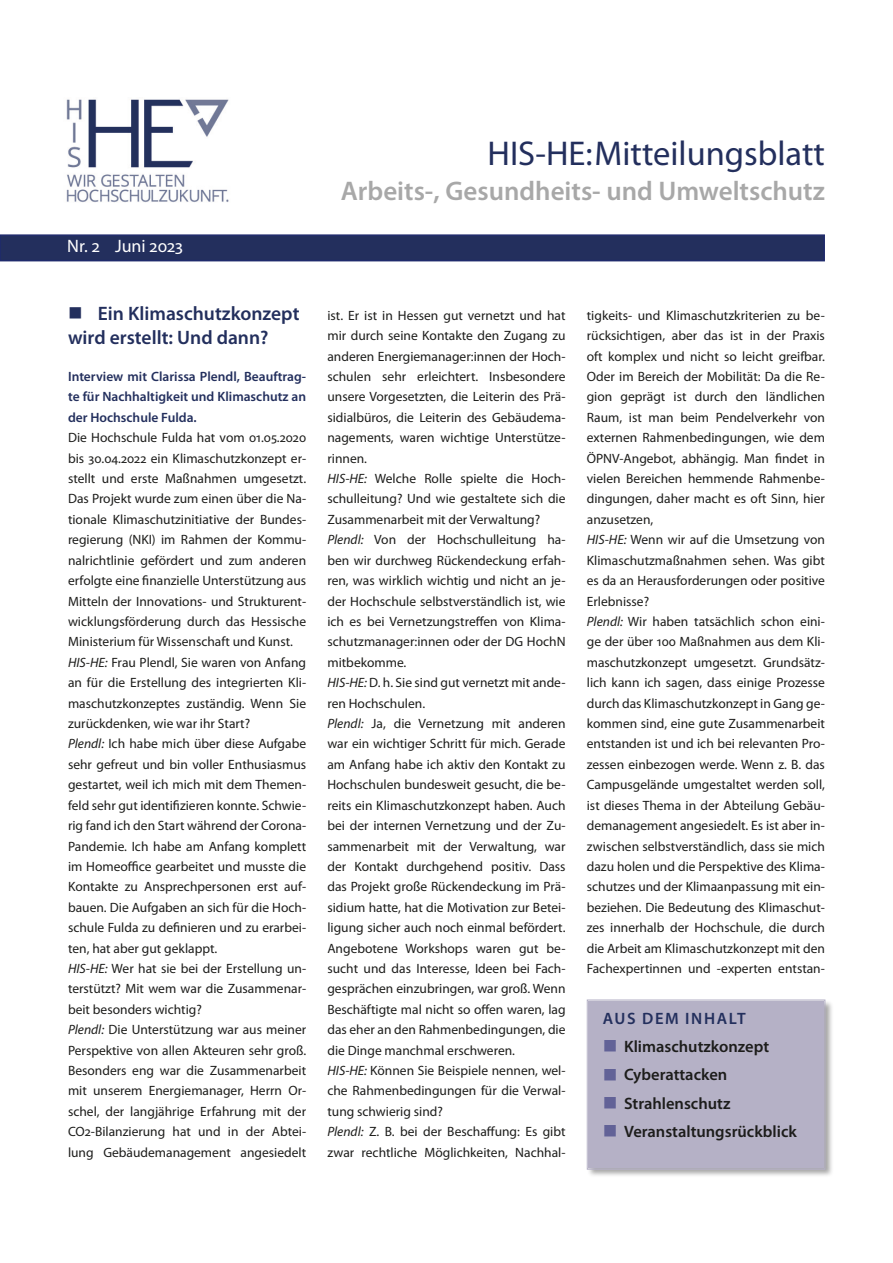
<style>
.page{position:relative;width:893px;height:1263px;background:#fff}
.page>*{position:absolute;margin:0;border:0;box-sizing:border-box;transform-origin:0 0}
.t1{font:34.5px "Myriad Pro";color:#232f5d}
.t2{font:600 27px "Myriad Pro";color:#a8a8a8}
.t3{font:600 19.5px/24px "Myriad Pro";color:#232f5d}
.t4{font:18px "Myriad Pro";color:#fff}
.t5{font:600 16.5px/28.3px "Myriad Pro";color:#1d1d1b}
.t6{font:600 16.5px "Myriad Pro";letter-spacing:.1em;color:#232f5d}
.Text_erster_Absatz{font:13.5px/20.4px "Myriad Pro";color:#1d1d1b;text-align:justify}
.h3_Rubrik_blau{font:600 13.5px/20.4px "Myriad Pro";color:#232f5d;text-align:justify}
.s1{font-style:italic}
</style>
<div class="page">
<div style="left:0;top:234px;width:825px;height:27px;background:#232f5d;border:2px solid #1f2a6c"></div>
<div style="left:587px;top:999px;width:247px;height:179px;background:#1d1d1b;opacity:.4"></div>
<img style="left:66px;top:99px;width:163px;height:104px">
<div style="left:587px;top:999px;width:238px;height:171px;background:#b5b1c6"></div>
<h3 class="t4" style="left:67px;top:234px;width:117px">Nr. 2 Juni 2023</h3>
<p class="t3" style="left:68px;top:301px;width:233px;text-indent:30px">Ein Klimaschutzkonzept wird erstellt: Und dann?</p>
<p class="h3_Rubrik_blau" style="left:68px;top:366px;width:240px">Interview mit Clarissa Plendl, Beauftrag&shy;te für Nachhaltigkeit und Klimaschutz an der Hochschule Fulda.</p>
<p class="Text_erster_Absatz" style="left:68px;top:427px;width:240px">Die Hochschule Fulda hat vom 01.05.2020 bis 30.04.2022 ein Klimaschutzkonzept er&shy;stellt und erste Maßnahmen umgesetzt.<br>Das Projekt wurde zum einen über die Na&shy;tionale Klimaschutzinitiative der Bundes&shy;regierung (NKI) im Rahmen der Kommu&shy;nalrichtlinie gefördert und zum anderen erfolgte eine finanzielle Unterstützung aus Mitteln der Innovations- und Strukturent&shy;wicklungsförderung durch das Hessische Ministerium für Wissenschaft und Kunst.</p>
<p class="Text_erster_Absatz" style="left:68px;top:652px;width:240px"><span class="s1">HIS-HE:</span> Frau Plendl, Sie waren von Anfang an für die Erstellung des integrierten Kli&shy;maschutzkonzeptes zuständig. Wenn Sie zurückdenken, wie war ihr Start?</p>
<p class="Text_erster_Absatz" style="left:68px;top:733px;width:240px"><span class="s1">Plendl:</span> Ich habe mich über diese Aufgabe sehr gefreut und bin voller Enthusiasmus gestartet, weil ich mich mit dem Themen&shy;feld sehr gut identifizieren konnte. Schwie&shy;rig fand ich den Start während der Corona-Pandemie. Ich habe am Anfang komplett im Homeoffice gearbeitet und musste die Kontakte zu Ansprechpersonen erst auf&shy;bauen. Die Aufgaben an sich für die Hoch&shy;schule Fulda zu definieren und zu erarbei&shy;ten, hat aber gut geklappt.</p>
<p class="Text_erster_Absatz" style="left:68px;top:958px;width:240px"><span class="s1">HIS-HE:</span> Wer hat sie bei der Erstellung un&shy;terstützt? Mit wem war die Zusammenar&shy;beit besonders wichtig?</p>
<p class="Text_erster_Absatz" style="left:68px;top:1019px;width:240px"><span class="s1">Plendl:</span> Die Unterstützung war aus meiner Perspektive von allen Akteuren sehr groß.<br>Besonders eng war die Zusammenarbeit mit unserem Energiemanager, Herrn Or&shy;schel, der langjährige Erfahrung mit der CO2-Bilanzierung hat und in der Abtei&shy;lung Gebäudemanagement angesiedelt</p>
<h1 class="t1" style="left:487px;top:132px;width:339px">HIS-HE:Mitteilungsblatt</h1>
<h2 class="t2" style="left:341px;top:173px;width:485px">Arbeits-, Gesundheits- und Umweltschutz</h2>
<p class="Text_erster_Absatz" style="left:327px;top:305px;width:240px">ist. Er ist in Hessen gut vernetzt und hat mir durch seine Kontakte den Zugang zu anderen Energiemanager:innen der Hoch&shy;schulen sehr erleichtert. Insbesondere unsere Vorgesetzten, die Leiterin des Prä&shy;sidialbüros, die Leiterin des Gebäudema&shy;nagements, waren wichtige Unterstütze&shy;rinnen.</p>
<p class="Text_erster_Absatz" style="left:327px;top:468px;width:240px"><span class="s1">HIS-HE:</span> Welche Rolle spielte die Hoch&shy;schulleitung? Und wie gestaltete sich die Zusammenarbeit mit der Verwaltung?</p>
<p class="Text_erster_Absatz" style="left:327px;top:529px;width:240px"><span class="s1">Plendl:</span> Von der Hochschulleitung ha&shy;ben wir durchweg Rückendeckung erfah&shy;ren, was wirklich wichtig und nicht an je&shy;der Hochschule selbstverständlich ist, wie ich es bei Vernetzungstreffen von Klima&shy;schutzmanager:innen oder der DG HochN mitbekomme.</p>
<p class="Text_erster_Absatz" style="left:327px;top:672px;width:240px"><span class="s1">HIS-HE:</span> D. h. Sie sind gut vernetzt mit ande&shy;ren Hochschulen.</p>
<p class="Text_erster_Absatz" style="left:327px;top:713px;width:240px"><span class="s1">Plendl:</span> Ja, die Vernetzung mit anderen war ein wichtiger Schritt für mich. Gerade am Anfang habe ich aktiv den Kontakt zu Hochschulen bundesweit gesucht, die be&shy;reits ein Klimaschutzkonzept haben. Auch bei der internen Vernetzung und der Zu&shy;sammenarbeit mit der Verwaltung, war der Kontakt durchgehend positiv. Dass das Projekt große Rückendeckung im Prä&shy;sidium hatte, hat die Motivation zur Betei&shy;ligung sicher auch noch einmal befördert.<br>Angebotene Workshops waren gut be&shy;sucht und das Interesse, Ideen bei Fach&shy;gesprächen einzubringen, war groß. Wenn Beschäftigte mal nicht so offen waren, lag das eher an den Rahmenbedingungen, die die Dinge manchmal erschweren.</p>
<p class="Text_erster_Absatz" style="left:327px;top:1060px;width:240px"><span class="s1">HIS-HE:</span> Können Sie Beispiele nennen, wel&shy;che Rahmenbedingungen für die Verwal&shy;tung schwierig sind?</p>
<p class="Text_erster_Absatz" style="left:327px;top:1121px;width:240px"><span class="s1">Plendl:</span> Z. B. bei der Beschaffung: Es gibt zwar rechtliche Möglichkeiten, Nachhal-</p>
<p class="Text_erster_Absatz" style="left:587px;top:305px;width:240px">tigkeits- und Klimaschutzkriterien zu be&shy;rücksichtigen, aber das ist in der Praxis oft komplex und nicht so leicht greifbar.<br>Oder im Bereich der Mobilität: Da die Re&shy;gion geprägt ist durch den ländlichen Raum, ist man beim Pendelverkehr von externen Rahmenbedingungen, wie dem ÖPNV-Angebot, abhängig. Man findet in vielen Bereichen hemmende Rahmenbe&shy;dingungen, daher macht es oft Sinn, hier anzusetzen,</p>
<p class="Text_erster_Absatz" style="left:587px;top:529px;width:240px"><span class="s1">HIS-HE:</span> Wenn wir auf die Umsetzung von Klimaschutzmaßnahmen sehen. Was gibt es da an Herausforderungen oder positive Erlebnisse?</p>
<p class="Text_erster_Absatz" style="left:587px;top:611px;width:240px"><span class="s1">Plendl:</span> Wir haben tatsächlich schon eini&shy;ge der über 100 Maßnahmen aus dem Kli&shy;maschutzkonzept umgesetzt. Grundsätz&shy;lich kann ich sagen, dass einige Prozesse durch das Klimaschutzkonzept in Gang ge&shy;kommen sind, eine gute Zusammenarbeit entstanden ist und ich bei relevanten Pro&shy;zessen einbezogen werde. Wenn z. B. das Campusgelände umgestaltet werden soll, ist dieses Thema in der Abteilung Gebäu&shy;demanagement angesiedelt. Es ist aber in&shy;zwischen selbstverständlich, dass sie mich dazu holen und die Perspektive des Klima&shy;schutzes und der Klimaanpassung mit ein&shy;beziehen. Die Bedeutung des Klimaschut&shy;zes innerhalb der Hochschule, die durch die Arbeit am Klimaschutzkonzept mit den Fachexpertinnen und -experten entstan-</p>
<p class="t6" style="left:603px;top:1007px;width:144px">AUS DEM INHALT</p>
<p class="t5" style="left:624px;top:1032px;width:174px">Klimaschutzkonzept<br>Cyberattacken<br>Strahlenschutz<br>Veranstaltungsrückblick</p>
</div>
